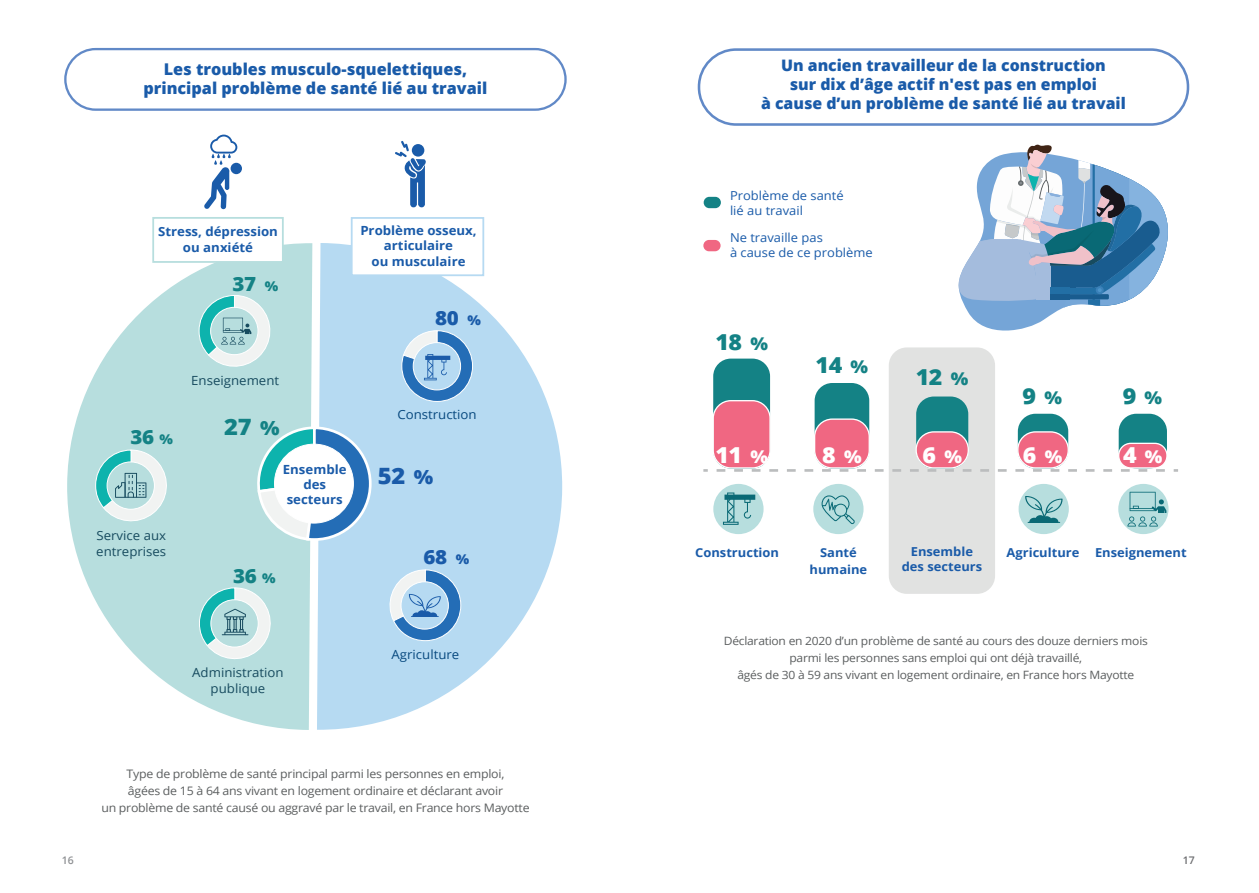
<style>
.page{position:relative;width:1259px;height:893px;background:#fff}
.page>*{position:absolute;margin:0;border:0;box-sizing:border-box;transform-origin:0 0}
.t1{font:800 22.5px "Open Sans";color:#1a5ba9;scale:1.05 1}
.t2{font:800 22.5px "Open Sans";color:#148285;scale:1.05 1}
.t3{font:800 22.05px "Open Sans";color:#148285;scale:1.05 1}
.t4{font:800 22.05px "Open Sans";color:#fff;scale:1.05 1}
.t5{font:800 19.5px "Open Sans";color:#148285;scale:1.05 1}
.t6{font:800 19.5px "Open Sans";color:#1a5ba9;scale:1.05 1}
.t7{font:800 16.2px/19.5px "Open Sans";color:#1a5ba9;text-align:center}
.t8{font:800 15.9px/19px "Open Sans";color:#1a5ba9;text-align:center}
.t9{font:700 12.6px/15.3px "Open Sans";color:#1a5ba9;text-align:center;scale:1.05 1}
.t10{font:12.6px/16.2px "Open Sans";color:#174b5f;text-align:center;scale:1.05 1}
.t11{font:12.6px "Open Sans";color:#08497f;scale:1.05 1}
.t12{font:700 12.3px/15px "Open Sans";color:#1a5ba9;text-align:center;scale:1.05 1}
.t13{font:12.3px/15px "Open Sans";color:#1a5ba9;scale:1.05 1}
.t14{font:11.7px/17.4px "Open Sans";letter-spacing:-.02em;color:#5b5e5f;text-align:center;scale:1.05 1}
.t15{font:11.4px/17.1px "Open Sans";letter-spacing:-.02em;color:#5b5e5f;text-align:center;scale:1.05 1}
.t16{font:600 10.5px "Open Sans";color:#8e9093}
.t17{font:600 10.5px "Open Sans";color:#6c6d70}
.s1{font-size:13.5px}
.s2{font-size:19.5px}
.s3{font-size:17.55px}
</style>
<div class="page">
<div style="left:64px;top:48px;width:503px;height:63px;border:2px solid #6189c7;border-radius:30px"></div>
<svg style="left:317px;top:243px;width:246px;height:487px;fill:#b6daf2"></svg>
<svg style="left:67px;top:243px;width:245px;height:487px;fill:#b7dede"></svg>
<svg style="left:198px;top:587px;width:77px;height:76px"></svg>
<svg style="left:395px;top:141px;width:31px;height:66px"></svg>
<div style="left:231px;top:163px;width:11px;height:11px;background:#1a5ba9;border-radius:50%"></div>
<svg style="left:204px;top:135px;width:33px;height:74px"></svg>
<div style="left:153px;top:218px;width:130px;height:44px;background:#fff"></div>
<div style="left:152px;top:217px;width:132px;height:46px;border:2px solid #b7dede"></div>
<svg style="left:255px;top:425px;width:118px;height:117px"></svg>
<div style="left:274px;top:444px;width:79px;height:79px;background:#fff;border-radius:50%"></div>
<div style="left:274px;top:444px;width:80px;height:79px;border:1px solid #fff;border-radius:50%"></div>
<div style="left:352px;top:218px;width:131px;height:57px;background:#fff"></div>
<div style="left:351px;top:217px;width:133px;height:59px;border:2px solid #b6daf2"></div>
<svg style="left:401px;top:330px;width:72px;height:72px;background:#8db8dd"></svg>
<svg style="left:385px;top:569px;width:77px;height:73px;background:#98bfe1"></svg>
<svg style="left:95px;top:449px;width:76px;height:76px"></svg>
<svg style="left:198px;top:295px;width:76px;height:75px"></svg>
<div style="left:888px;top:347px;width:107px;height:247px;background:#e1e2e1;border-radius:18px"></div>
<svg style="left:712px;top:482px;width:53px;height:54px"></svg>
<div style="left:710px;top:481px;width:56px;height:56px;border:3px solid #fff;border-radius:50%"></div>
<svg style="left:723px;top:492px;width:32px;height:33px"></svg>
<svg style="left:1116px;top:482px;width:54px;height:54px"></svg>
<div style="left:1115px;top:481px;width:56px;height:56px;border:3px solid #fff;border-radius:50%"></div>
<svg style="left:1127px;top:492px;width:39px;height:34px"></svg>
<svg style="left:811px;top:482px;width:54px;height:54px"></svg>
<div style="left:810px;top:481px;width:56px;height:56px;border:3px solid #fff;border-radius:50%"></div>
<svg style="left:821px;top:495px;width:34px;height:29px"></svg>
<div style="left:713px;top:359px;width:57px;height:110px;background:#148285;border-radius:18px"></div>
<div style="left:713px;top:401px;width:57px;height:67px;background:#f06782;border-radius:18px"></div>
<div style="left:712px;top:400px;width:58px;height:69px;border:1px solid #fff;border-radius:18px"></div>
<div style="left:814px;top:383px;width:55px;height:86px;background:#148285;border-radius:18px"></div>
<div style="left:814px;top:419px;width:55px;height:49px;background:#f06782;border-radius:18px"></div>
<div style="left:814px;top:418px;width:56px;height:51px;border:1px solid #fff;border-radius:18px"></div>
<div style="left:1118px;top:414px;width:49px;height:55px;background:#148285;border-radius:18px"></div>
<div style="left:1118px;top:443px;width:49px;height:25px;background:#f06782;border-radius:12px"></div>
<div style="left:1118px;top:443px;width:49px;height:26px;border:1px solid #fff;border-radius:12px"></div>
<div style="left:916px;top:396px;width:52px;height:73px;background:#148285;border-radius:18px"></div>
<div style="left:916px;top:432px;width:52px;height:36px;background:#f06782;border-radius:18px"></div>
<div style="left:915px;top:431px;width:54px;height:38px;border:1px solid #fff;border-radius:18px"></div>
<div style="left:1018px;top:414px;width:50px;height:55px;background:#148285;border-radius:18px"></div>
<div style="left:1018px;top:432px;width:50px;height:36px;background:#f06782;border-radius:18px"></div>
<div style="left:1017px;top:431px;width:52px;height:38px;border:1px solid #fff;border-radius:18px"></div>
<svg style="left:703px;top:469px;width:5px;height:3px"></svg>
<svg style="left:716px;top:469px;width:462px;height:3px"></svg>
<div style="left:703px;top:240px;width:17px;height:11px;background:#f06782;border-radius:6px"></div>
<div style="left:703px;top:197px;width:18px;height:11px;background:#148285;border-radius:6px"></div>
<svg style="left:1017px;top:482px;width:53px;height:54px"></svg>
<div style="left:1015px;top:481px;width:57px;height:56px;border:3px solid #fff;border-radius:50%"></div>
<svg style="left:1025px;top:496px;width:37px;height:27px"></svg>
<hr style="left:1027px;top:522px;width:33px;height:1px;background:#096975">
<svg style="left:958px;top:144px;width:210px;height:187px"></svg>
<div style="left:1050px;top:266px;width:26px;height:21px;background:#195c8f"></div>
<div style="left:1035px;top:266px;width:15px;height:33px;background:#a4bcdd"></div>
<div style="left:1050px;top:287px;width:19px;height:7px;background:#226fa5"></div>
<div style="left:1050px;top:294px;width:19px;height:5px;background:#195c8f"></div>
<div style="left:697px;top:48px;width:492px;height:78px;border:3px solid #6189c7;border-radius:37px"></div>
<h3 class="t7" style="left:143px;top:58px;width:345px">Les troubles musculo-squelettiques, principal problème de santé lié au travail</h3>
<p class="t9" style="left:158px;top:224px;width:116px">Stress, dépression ou anxiété</p>
<h3 class="t5" style="left:233px;top:269px;width:45px">37 <span class="s1">%</span></h3>
<h3 class="t5" style="left:131px;top:422px;width:42px">36 <span class="s1">%</span></h3>
<p class="t10" style="left:191px;top:372px;width:85px">Enseignement</p>
<h1 class="t2" style="left:224px;top:410px;width:54px">27 <span class="s2">%</span></h1>
<p class="t9" style="left:360px;top:223px;width:112px">Problème osseux, articulaire<br>ou musculaire</p>
<h3 class="t6" style="left:435px;top:303px;width:45px">80 <span class="s1">%</span></h3>
<p class="t11" style="left:397px;top:406px;width:77px">Construction</p>
<p class="t10" style="left:96px;top:527px;width:68px;text-align:left">Service aux entreprises</p>
<p class="t9" style="left:283px;top:461px;width:62px">Ensemble des secteurs</p>
<h1 class="t1" style="left:378px;top:459px;width:54px">52 <span class="s2">%</span></h1>
<h3 class="t5" style="left:233px;top:561px;width:42px">36 <span class="s1">%</span></h3>
<h3 class="t6" style="left:423px;top:542px;width:45px">68 <span class="s1">%</span></h3>
<p class="t10" style="left:192px;top:664px;width:89px">Administration publique</p>
<p class="t11" style="left:391px;top:646px;width:66px">Agriculture</p>
<p class="t14" style="left:101px;top:764px;width:409px">Type de problème de santé principal parmi les personnes en emploi,<br>âgées de 15 à 64 ans vivant en logement ordinaire et déclarant avoir<br>un problème de santé causé ou aggravé par le travail, en France hors Mayotte</p>
<h3 class="t8" style="left:761px;top:55px;width:366px">Un ancien travailleur de la construction<br>sur dix d’âge actif n'est pas en emploi<br>à cause d’un problème de santé lié au travail</h3>
<p class="t13" style="left:730px;top:188px;width:110px">Problème de santé lié au travail</p>
<p class="t13" style="left:730px;top:230px;width:137px">Ne travaille pas<br>à cause de ce problème</p>
<h2 class="t3" style="left:715px;top:325px;width:52px">18 <span class="s3">%</span></h2>
<h2 class="t4" style="left:715px;top:438px;width:52px">11 <span class="s3">%</span></h2>
<h2 class="t3" style="left:815px;top:349px;width:52px">14 <span class="s3">%</span></h2>
<h2 class="t4" style="left:822px;top:438px;width:39px">8 <span class="s3">%</span></h2>
<h2 class="t3" style="left:915px;top:361px;width:52px">12 <span class="s3">%</span></h2>
<h2 class="t3" style="left:1022px;top:379px;width:39px">9 <span class="s3">%</span></h2>
<h2 class="t3" style="left:1122px;top:379px;width:39px">9 <span class="s3">%</span></h2>
<h2 class="t4" style="left:922px;top:438px;width:39px">6 <span class="s3">%</span></h2>
<h2 class="t4" style="left:1022px;top:438px;width:39px">6 <span class="s3">%</span></h2>
<h2 class="t4" style="left:1123px;top:438px;width:39px">4 <span class="s3">%</span></h2>
<p class="t12" style="left:695px;top:545px;width:81px">Construction</p>
<p class="t12" style="left:901px;top:544px;width:78px">Ensemble des secteurs</p>
<p class="t12" style="left:820px;top:545px;width:36px">Santé</p>
<p class="t12" style="left:1006px;top:545px;width:71px">Agriculture</p>
<p class="t12" style="left:1095px;top:545px;width:89px">Enseignement</p>
<p class="t12" style="left:809px;top:562px;width:56px">humaine</p>
<p class="t15" style="left:724px;top:632px;width:405px">Déclaration en 2020 d’un problème de santé au cours des douze derniers mois parmi les personnes sans emploi qui ont déjà travaillé,<br>âgés de 30 à 59 ans vivant en logement ordinaire, en France hors Mayotte</p>
<p class="t16" style="left:62px;top:853px;width:13px">16</p>
<p class="t17" style="left:1182px;top:853px;width:13px">17</p>
</div>
